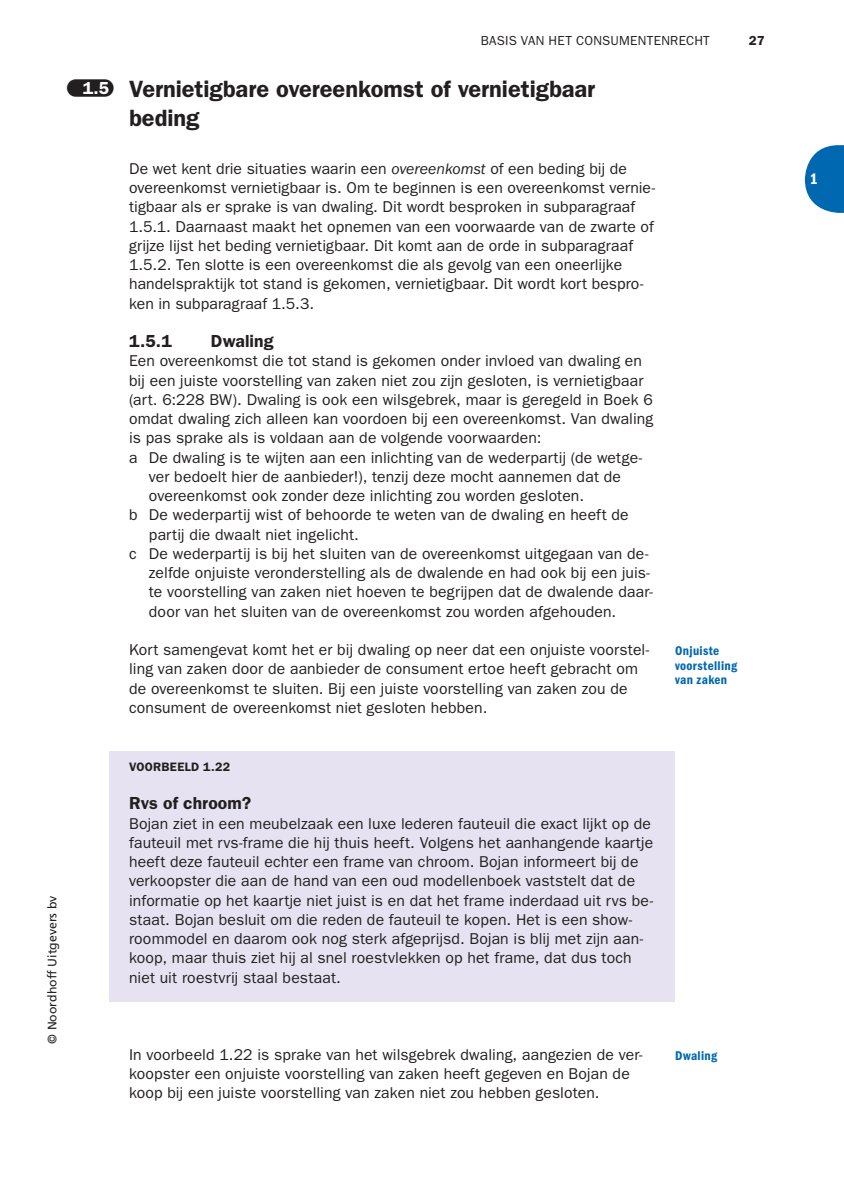
<style>
.page{position:relative;width:844px;height:1191px;background:#fff}
.page>*{position:absolute;margin:0;border:0;box-sizing:border-box;transform-origin:0 0}
.t1{font:600 23.62px/28.9px "ITC Franklin Gothic Std";color:#231f20}
.t2{font:600 17.5px "ITC Franklin Gothic Std";letter-spacing:.005em;color:#231f20}
.t3{font:15.75px/19.2px "ITC Franklin Gothic Std";letter-spacing:.005em;color:#231f20}
.t4{font:15.75px "ITC Franklin Gothic Std Dm Cd";color:#fff}
.t5{font:13.12px/14.3px "ITC Franklin Gothic Std Dm Cd";letter-spacing:.025em;color:#0067b1}
.t6{font:13.12px "ITC Franklin Gothic Std";letter-spacing:.02em;color:#231f20}
.t7{font:600 13.12px "ITC Franklin Gothic Std";color:#231f20}
.t8{font:12.25px "Frutiger LT Std";color:#231f20}
.t9{font:600 12.25px "ITC Franklin Gothic Std";letter-spacing:.02em;color:#231f20}
.s1{font-family:"Franklin Gothic Demi Met Pil";font-weight:400;font-size:17.5px}
.s2{font-size:17.5px;color:#fff}
.s3{font-style:italic}
</style>
<div class="page">
<svg style="left:804px;top:145px;width:39px;height:68px"></svg>
<div style="left:109px;top:751px;width:566px;height:250px;background:#e6e2f1"></div>
<p class="t6" style="left:481px;top:35px;width:230px">BASIS VAN HET CONSUMENTENRECHT</p>
<p class="t7" style="left:748px;top:35px;width:17px">27</p>
<h1 class="t1" style="left:129px;top:76px;width:467px;text-indent:-62px"><span class="s1">§</span><span class="s2">1.5</span> Vernietigbare overeenkomst of vernietigbaar beding</h1>
<p class="t3" style="left:129px;top:160px;width:527px">De wet kent drie situaties waarin een <span class="s3">overeenkomst</span> of een beding bij de overeenkomst vernietigbaar is. Om te beginnen is een overeenkomst vernie&shy;tigbaar als er sprake is van dwaling. Dit wordt besproken in subparagraaf 1.5.1. Daarnaast maakt het opnemen van een voorwaarde van de zwarte of grijze lijst het beding vernietigbaar. Dit komt aan de orde in subparagraaf 1.5.2. Ten slotte is een overeenkomst die als gevolg van een oneerlijke handelspraktijk tot stand is gekomen, vernietigbaar. Dit wordt kort bespro&shy;ken in subparagraaf 1.5.3.</p>
<p class="t2" style="left:129px;top:334px;width:44px">1.5.1</p>
<p class="t2" style="left:211px;top:334px;width:64px">Dwaling</p>
<p class="t3" style="left:129px;top:352px;width:514px">Een overeenkomst die tot stand is gekomen onder invloed van dwaling en</p>
<p class="t3" style="left:129px;top:372px;width:515px">bij een juiste voorstelling van zaken niet zou zijn gesloten, is vernietigbaar</p>
<p class="t3" style="left:129px;top:391px;width:525px">(art. 6:228 BW). Dwaling is ook een wilsgebrek, maar is geregeld in Boek 6</p>
<p class="t3" style="left:129px;top:410px;width:525px">omdat dwaling zich alleen kan voordoen bij een overeenkomst. Van dwaling</p>
<p class="t3" style="left:129px;top:429px;width:414px">is pas sprake als is voldaan aan de volgende voorwaarden:</p>
<p class="t3" style="left:129px;top:449px;width:514px">a De dwaling is te wijten aan een inlichting van de wederpartij (de wetge-</p>
<p class="t3" style="left:149px;top:468px;width:473px">ver bedoelt hier de aanbieder!), tenzij deze mocht aannemen dat de</p>
<p class="t3" style="left:149px;top:487px;width:436px">overeenkomst ook zonder deze inlichting zou worden gesloten.</p>
<p class="t3" style="left:129px;top:506px;width:501px">b De wederpartij wist of behoorde te weten van de dwaling en heeft de</p>
<p class="t3" style="left:149px;top:526px;width:211px">partij die dwaalt niet ingelicht.</p>
<p class="t3" style="left:129px;top:545px;width:521px">c De wederpartij is bij het sluiten van de overeenkomst uitgegaan van de-</p>
<p class="t3" style="left:149px;top:564px;width:502px">zelfde onjuiste veronderstelling als de dwalende en had ook bij een juis-</p>
<p class="t3" style="left:149px;top:583px;width:505px">te voorstelling van zaken niet hoeven te begrijpen dat de dwalende daar-</p>
<p class="t3" style="left:149px;top:603px;width:468px">door van het sluiten van de overeenkomst zou worden afgehouden.</p>
<p class="t3" style="left:129px;top:641px;width:521px">Kort samengevat komt het er bij dwaling op neer dat een onjuiste voorstel&shy;ling van zaken door de aanbieder de consument ertoe heeft gebracht om de overeenkomst te sluiten. Bij een juiste voorstelling van zaken zou de consument de overeenkomst niet gesloten hebben.</p>
<p class="t5" style="left:675px;top:644px;width:63px">Onjuiste voorstelling van zaken</p>
<p class="t8" style="left:47px;top:1043px;width:149px;rotate:-90deg">© Noordhoff Uitgevers bv</p>
<p class="t9" style="left:129px;top:762px;width:102px">VOORBEELD 1.22</p>
<p class="t2" style="left:129px;top:796px;width:124px">Rvs of chroom?</p>
<p class="t3" style="left:129px;top:814px;width:525px">Bojan ziet in een meubelzaak een luxe lederen fauteuil die exact lijkt op de fauteuil met rvs-frame die hij thuis heeft. Volgens het aanhangende kaartje heeft deze fauteuil echter een frame van chroom. Bojan informeert bij de verkoopster die aan de hand van een oud modellenboek vaststelt dat de informatie op het kaartje niet juist is en dat het frame inderdaad uit rvs be&shy;staat. Bojan besluit om die reden de fauteuil te kopen. Het is een show&shy;roommodel en daarom ook nog sterk afgeprijsd. Bojan is blij met zijn aan&shy;koop, maar thuis ziet hij al snel roestvlekken op het frame, dat dus toch niet uit roestvrij staal bestaat.</p>
<p class="t3" style="left:129px;top:1045px;width:515px">In voorbeeld 1.22 is sprake van het wilsgebrek dwaling, aangezien de ver&shy;koopster een onjuiste voorstelling van zaken heeft gegeven en Bojan de koop bij een juiste voorstelling van zaken niet zou hebben gesloten.</p>
<p class="t5" style="left:675px;top:1049px;width:43px">Dwaling</p>
<p class="t4" style="left:809px;top:173px;width:10px">1</p>
</div>
